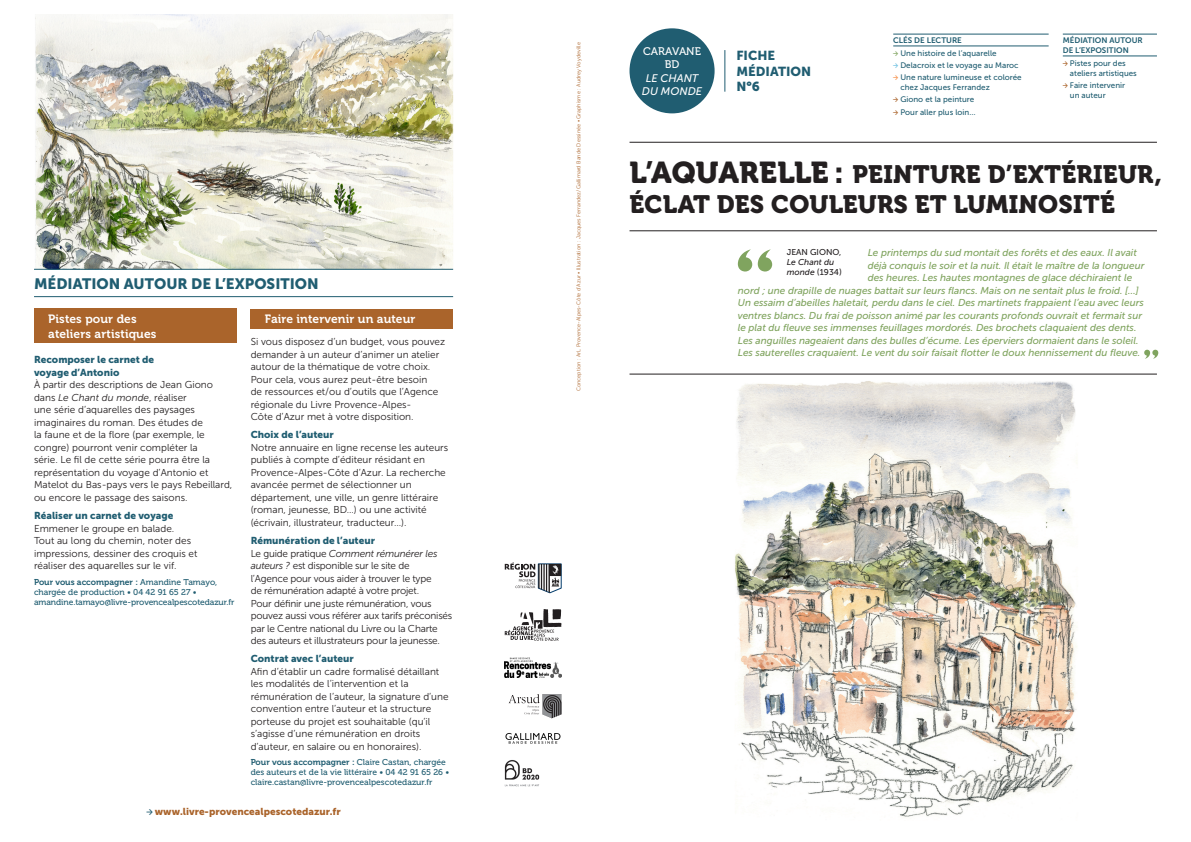
<style>
.page{position:relative;width:1191px;height:842px;background:#fff}
.page>*{position:absolute;margin:0;border:0;box-sizing:border-box;transform-origin:0 0}
.t1{font:25px/30px "Museo 900";letter-spacing:.01em;color:#231f20}
.t2{font:15px "Museo Sans 900";color:#205d71}
.t3{font:13px/15.6px "Museo Sans 900";color:#205d71}
.t4{font:12px/14.4px "Museo 700";letter-spacing:.01em;color:#fff}
.t5{font:italic 11px/13.2px "Museo Sans 500";color:#fff;text-align:center}
.t6{font:11px/13.2px "Museo 500";color:#fff;text-align:center}
.t7{font:10px/12.5px "Museo Sans 300";color:#231f20}
.t8{font:italic 10px "Museo Sans 500";color:#80a45f}
.t9{font:10px/12.5px "Museo Sans 300";letter-spacing:-.02em;color:#231f20}
.t10{font:10px/12.5px "Museo Sans 900";color:#205d71}
.t11{font:10px "Museo Sans 900";color:#aa642b}
.t12{font:8.5px/10px "Museo 500";color:#205d71}
.t13{font:8.5px "Museo 700";color:#205d71}
.t14{font:italic 8.5px/10px "Museo Sans 500";color:#231f20}
.t15{font:8.5px "Museo Sans 500";color:#231f20}
.t16{font:8px/10px "Museo Sans 500";color:#205d71}
.t17{font:8px/10px "Museo Sans 700";color:#205d71}
.t18{font:5.5px "Museo Sans 300";color:#aa642b}
.s1{font-style:italic}
.s2{font-family:"Museo 500"}
.s3{font-family:"National";color:#205d71}
.s4{font-family:"National";color:#80a45f}
.s5{font-family:"National";color:#6bbfe0}
.s6{font-family:"National";color:#f68f48}
.s7{font-family:"National";color:#aa642b}
.s8{font-size:30px}
.s9{font-style:normal}
</style>
<div class="page">
<img style="left:34px;top:15px;width:419px;height:254px">
<img style="left:735px;top:381px;width:342px;height:436px">
<svg style="left:505px;top:562px;width:56px;height:31px"></svg>
<svg style="left:505px;top:609px;width:56px;height:32px"></svg>
<img style="left:505px;top:733px;width:56px;height:11px">
<img style="left:504px;top:760px;width:36px;height:27px">
<svg style="left:508px;top:694px;width:53px;height:24px"></svg>
<img style="left:505px;top:657px;width:56px;height:21px">
<hr style="left:629px;top:374px;width:528px;height:1px;background:#231f20">
<hr style="left:629px;top:142px;width:528px;height:1px;background:#231f20">
<hr style="left:629px;top:230px;width:528px;height:1px;background:#231f20">
<div style="left:629px;top:28px;width:85px;height:85px;background:#205d71;border-radius:50%"></div>
<hr style="left:724px;top:50px;width:1px;height:42px;background:#205d71">
<hr style="left:34px;top:269px;width:419px;height:1px;background:#205d71">
<hr style="left:34px;top:296px;width:419px;height:1px;background:#205d71">
<div style="left:34px;top:309px;width:202px;height:34px;background:#aa642b"></div>
<div style="left:251px;top:309px;width:202px;height:20px;background:#aa642b"></div>
<hr style="left:893px;top:34px;width:155px;height:1px;background:#205d71">
<hr style="left:893px;top:46px;width:155px;height:1px;background:#205d71">
<hr style="left:1062px;top:34px;width:95px;height:1px;background:#205d71">
<hr style="left:1062px;top:56px;width:95px;height:1px;background:#205d71">
<svg style="left:738px;top:249px;width:34px;height:22px"></svg>
<svg style="left:1144px;top:350px;width:14px;height:9px"></svg>
<h2 class="t2" style="left:34px;top:275px;width:286px">médiation autour de l’exposition</h2>
<p class="t4" style="left:48px;top:312px;width:110px">Pistes pour des ateliers artistiques</p>
<p class="t10" style="left:34px;top:354px;width:122px">Recomposer le carnet de voyage d’Antonio</p>
<p class="t7" style="left:34px;top:379px;width:200px">À partir des descriptions de Jean Giono dans <span class="s1">Le Chant du monde</span>, réaliser<br>une série d’aquarelles des paysages imaginaires du roman. Des études de<br>la faune et de la flore (par exemple, le congre) pourront venir compléter la<br>série. Le fil de cette série pourra être la représentation du voyage d’Antonio et Matelot du Bas-pays vers le pays Rebeillard, ou encore le passage des saisons.</p>
<p class="t10" style="left:34px;top:509px;width:141px">Réaliser un carnet de voyage</p>
<p class="t7" style="left:34px;top:522px;width:165px">Emmener le groupe en balade.<br>Tout au long du chemin, noter des impressions, dessiner des croquis et réaliser des aquarelles sur le vif.</p>
<p class="t13" style="left:34px;top:577px;width:185px">Pour vous accompagner : <span class="s2">Amandine Tamayo,</span></p>
<p class="t12" style="left:34px;top:587px;width:202px">chargée de production • 04 42 91 65 27 • amandine.tamayo@livre-provencealpescotedazur.fr</p>
<p class="t4" style="left:265px;top:312px;width:152px">Faire intervenir un auteur</p>
<p class="t7" style="left:251px;top:336px;width:196px">Si vous disposez d’un budget, vous pouvez demander à un auteur d’animer un atelier autour de la thématique de votre choix.<br>Pour cela, vous aurez peut-être besoin<br>de ressources et/ou d’outils que l’Agence régionale du Livre Provence-Alpes-<br>Côte d’Azur met à votre disposition.</p>
<p class="t10" style="left:251px;top:429px;width:85px">Choix de l’auteur</p>
<p class="t7" style="left:251px;top:441px;width:199px">Notre annuaire en ligne recense les auteurs publiés à compte d’éditeur résidant en Provence-Alpes-Côte d’Azur. La recherche avancée permet de sélectionner un département, une ville, un genre littéraire (roman, jeunesse, BD…) ou une activité (écrivain, illustrateur, traducteur…).</p>
<p class="t10" style="left:251px;top:534px;width:126px">Rémunération de l’auteur</p>
<p class="t9" style="left:251px;top:547px;width:203px">Le guide pratique <span class="s1">Comment rémunérer les auteurs ?</span> est disponible sur le site de<br>l’Agence pour vous aider à trouver le type<br>de rémunération adapté à votre projet.<br>Pour définir une juste rémunération, vous pouvez aussi vous référer aux tarifs préconisés par le Centre national du Livre ou la Charte des auteurs et illustrateurs pour la jeunesse.</p>
<p class="t10" style="left:251px;top:652px;width:105px">Contrat avec l’auteur</p>
<p class="t7" style="left:251px;top:665px;width:199px">Afin d’établir un cadre formalisé détaillant les modalités de l’intervention et la rémunération de l’auteur, la signature d’une convention entre l’auteur et la structure porteuse du projet est souhaitable (qu’il s’agisse d’une rémunération en droits d’auteur, en salaire ou en honoraires).</p>
<p class="t13" style="left:251px;top:758px;width:197px">Pour vous accompagner : <span class="s2">Claire Castan, chargée</span></p>
<p class="t12" style="left:251px;top:768px;width:200px">des auteurs et de la vie littéraire • 04 42 91 65 26 • claire.castan@livre-provencealpescotedazur.fr</p>
<p class="t11" style="left:146px;top:806px;width:196px"><span class="s3">→</span> www.livre-provencealpescotedazur.fr</p>
<p class="t18" style="left:575px;top:391px;width:350px;rotate:-90deg">Conception : ArL Provence-Alpes-Côte d’Azur • Illustration : Jacques Ferrandez/Gallimard Bande Dessinée • Graphisme : Audrey Voydeville</p>
<p class="t6" style="left:643px;top:45px;width:59px">Caravane<br>BD</p>
<p class="t5" style="left:642px;top:71px;width:62px">Le Chant du monde</p>
<h3 class="t3" style="left:736px;top:48px;width:76px">fiche médiation<br>N°6</h3>
<p class="t17" style="left:893px;top:35px;width:70px">CLÉS DE LECTURE</p>
<p class="t16" style="left:893px;top:48px;width:105px"><span class="s4">→</span> Une histoire de l’aquarelle</p>
<p class="t16" style="left:893px;top:60px;width:127px"><span class="s5">→</span> Delacroix et le voyage au Maroc</p>
<p class="t16" style="left:900px;top:72px;width:123px;text-indent:-7px"><span class="s6">→</span> Une nature lumineuse et colorée chez Jacques Ferrandez</p>
<p class="t16" style="left:893px;top:95px;width:82px"><span class="s7">→</span> Giono et la peinture</p>
<p class="t16" style="left:893px;top:107px;width:84px"><span class="s7">→</span> Pour aller plus loin…</p>
<p class="t17" style="left:1062px;top:35px;width:81px">MÉDIATION AUTOUR<br>DE L’EXPOSITION</p>
<p class="t16" style="left:1070px;top:58px;width:68px;text-indent:-7px"><span class="s7">→</span> Pistes pour des ateliers artistiques</p>
<p class="t16" style="left:1070px;top:80px;width:57px;text-indent:-7px"><span class="s7">→</span> Faire intervenir un auteur</p>
<h1 class="t1" style="left:629px;top:159px;width:534px"><span class="s8">L’AQUARELLE :</span> PEINTURE D’EXTÉRIEUR,<br>ÉCLAT DES COULEURS ET LUMINOSITÉ</h1>
<p class="t15" style="left:787px;top:248px;width:56px">Jean Giono,</p>
<p class="t14" style="left:787px;top:257px;width:57px">Le Chant du monde <span class="s9">(1934)</span></p>
<p class="t8" style="left:867px;top:247px;width:271px">Le printemps du sud montait des forêts et des eaux. Il avait</p>
<p class="t8" style="left:867px;top:260px;width:278px">déjà conquis le soir et la nuit. Il était le maître de la longueur</p>
<p class="t8" style="left:867px;top:272px;width:266px">des heures. Les hautes montagnes de glace déchiraient le</p>
<p class="t8" style="left:738px;top:285px;width:402px">nord ; une drapille de nuages battait sur leurs flancs. Mais on ne sentait plus le froid. […]</p>
<p class="t8" style="left:738px;top:297px;width:407px">Un essaim d’abeilles haletait, perdu dans le ciel. Des martinets frappaient l’eau avec leurs</p>
<p class="t8" style="left:738px;top:310px;width:406px">ventres blancs. Du frai de poisson animé par les courants profonds ouvrait et fermait sur</p>
<p class="t8" style="left:738px;top:322px;width:400px">le plat du fleuve ses immenses feuillages mordorés. Des brochets claquaient des dents.</p>
<p class="t8" style="left:738px;top:335px;width:402px">Les anguilles nageaient dans des bulles d’écume. Les éperviers dormaient dans le soleil.</p>
<p class="t8" style="left:738px;top:347px;width:404px">Les sauterelles craquaient. Le vent du soir faisait flotter le doux hennissement du fleuve.</p>
</div>
